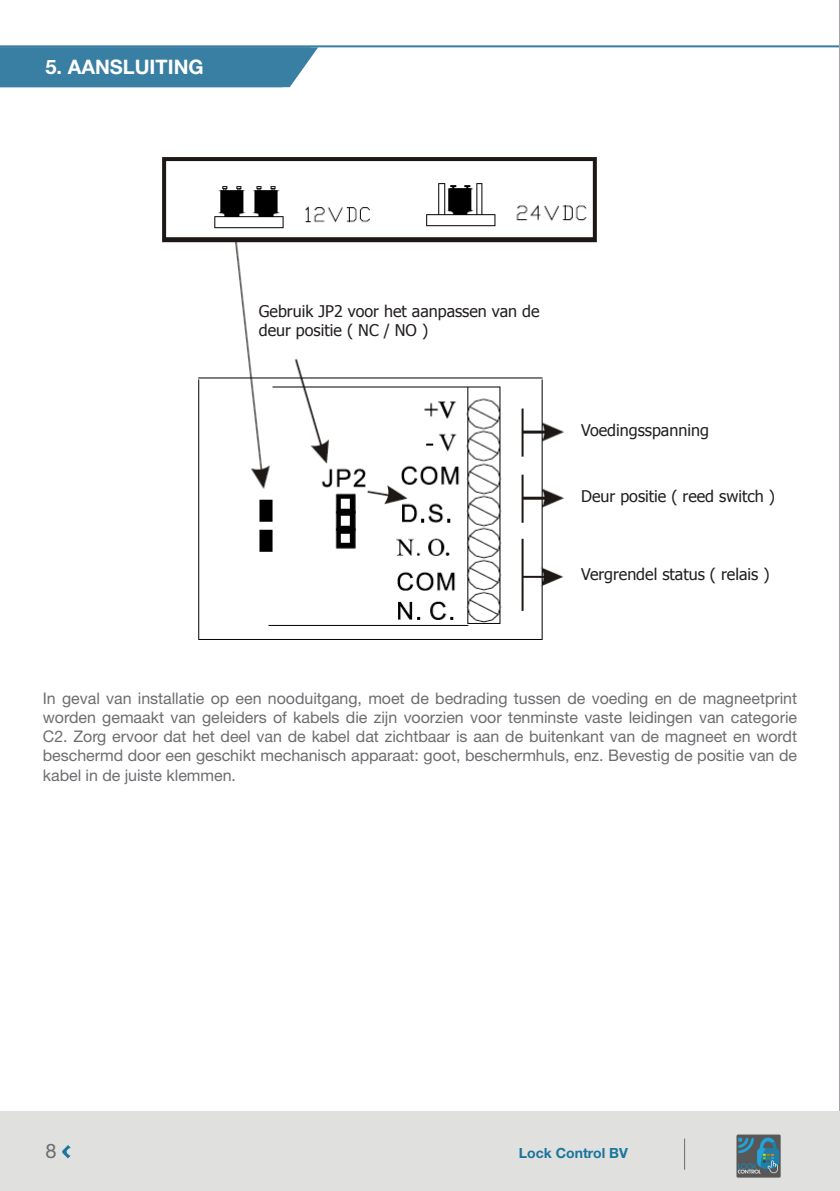
<style>
.page{position:relative;width:840px;height:1191px;background:#fff}
.page>*{position:absolute;margin:0;border:0;box-sizing:border-box;transform-origin:0 0}
.ParaStyle01-Interlin{font:700 20px "Helvetica Neue LT Std";color:#fff}
.ParaStyle02-Interlin{font:20px "Helvetica Neue LT Std";color:#6c6d70}
.ParaStyle02-Interlin-2{font:16px/19.2px "Helvetica Neue LT Std";letter-spacing:-.005em;color:#6c6d70;text-align:justify}
.ParaStyle01-Interlin-2{font:16px/19.2px "Tahoma";color:#231f20}
.ParaStyle02-Interlin-3{font:700 14px "Helvetica Neue LT Std";color:#1b759c}
</style>
<div class="page">
<div style="left:0;top:47px;width:318px;height:40px;background:#397ea3"></div>
<hr style="left:0;top:45px;width:839px;height:2px;background:#397ea3">
<hr style="left:838px;top:0;width:1px;height:1111px;background:#a7a2a8">
<img style="left:162px;top:157px;width:435px;height:483px">
<div style="left:0;top:1111px;width:839px;height:80px;background:#e0e0df"></div>
<hr style="left:683px;top:1138px;width:1px;height:31px;background:#6c6d70">
<svg style="left:62px;top:1145px;width:9px;height:13px"></svg>
<img style="left:736px;top:1134px;width:45px;height:44px">
<p class="ParaStyle01-Interlin" style="left:45px;top:54px;width:160px">5. AANSLUITING</p>
<p class="ParaStyle01-Interlin-2" style="left:259px;top:301px;width:282px">Gebruik JP2 voor het aanpassen van de deur positie ( NC / NO )</p>
<p class="ParaStyle01-Interlin-2" style="left:581px;top:419px;width:129px">Voedingsspanning</p>
<p class="ParaStyle01-Interlin-2" style="left:581px;top:486px;width:195px">Deur positie ( reed switch )</p>
<p class="ParaStyle01-Interlin-2" style="left:581px;top:563px;width:190px">Vergrendel status ( relais )</p>
<p class="ParaStyle02-Interlin-2" style="left:43px;top:688px;width:755px">In geval van installatie op een nooduitgang, moet de bedrading tussen de voeding en de magneetprint worden gemaakt van geleiders of kabels die zijn voorzien voor tenminste vaste leidingen van categorie C2. Zorg ervoor dat het deel van de kabel dat zichtbaar is aan de buitenkant van de magneet en wordt beschermd door een geschikt mechanisch apparaat: goot, beschermhuls, enz. Bevestig de positie van de kabel in de juiste klemmen.</p>
<p class="ParaStyle02-Interlin" style="left:45px;top:1139px;width:13px">8</p>
<p class="ParaStyle02-Interlin-3" style="left:518px;top:1144px;width:110px">Lock Control BV</p>
</div>
